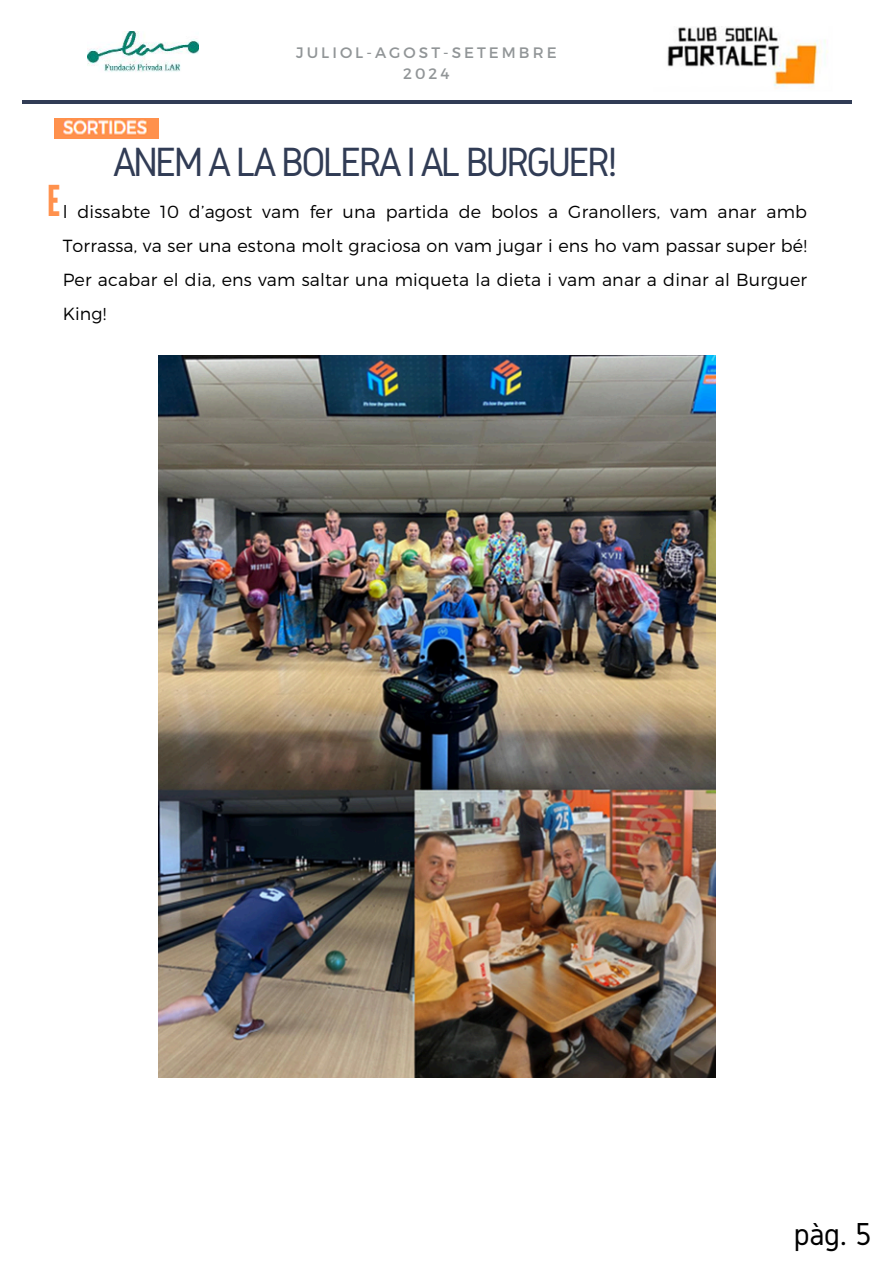
<style>
.page{position:relative;width:894px;height:1264px;background:#fff}
.page>*{position:absolute;margin:0;border:0;box-sizing:border-box;transform-origin:0 0}
.t1{font:42.45px "Gidole";letter-spacing:-.07em;color:#313c55}
.t2{font:42.45px "League Gothic";color:#ff914d}
.t3{font:33px "Gidole";color:#000}
.t4{font:300 17.55px/33.9px "Montserrat";letter-spacing:.01em;color:#000;text-align:justify}
.t5{font:15.15px "Montserrat";letter-spacing:.2em;color:#919597}
</style>
<div class="page">
<img style="left:87px;top:31px;width:112px;height:41px">
<img style="left:667px;top:26px;width:161px;height:64px">
<hr style="left:22px;top:101px;width:829px;height:3px;background:#313c55">
<img style="left:55px;top:119px;width:103px;height:19px">
<img style="left:158px;top:355px;width:557px;height:722px">
<p class="t5" style="left:296px;top:42px;width:262px">JULIOL-AGOST-SETEMBRE</p>
<h3 class="t5" style="left:403px;top:64px;width:48px">2024</h3>
<p class="t1" style="left:113px;top:139px;width:506px">ANEM A LA BOLERA I AL BURGUER!</p>
<h2 class="t4" style="left:63px;top:194px;width:745px">l dissabte 10 d’agost vam fer una partida de bolos a Granollers, vam anar amb Torrassa, va ser una estona molt graciosa on vam jugar i ens ho vam passar super bé!<br>Per acabar el dia, ens vam saltar una miqueta la dieta i vam anar a dinar al Burguer King!</h2>
<p class="t2" style="left:47px;top:176px;width:15px">E</p>
<h1 class="t3" style="left:793px;top:1215px;width:79px">pàg. 5</h1>
</div>
